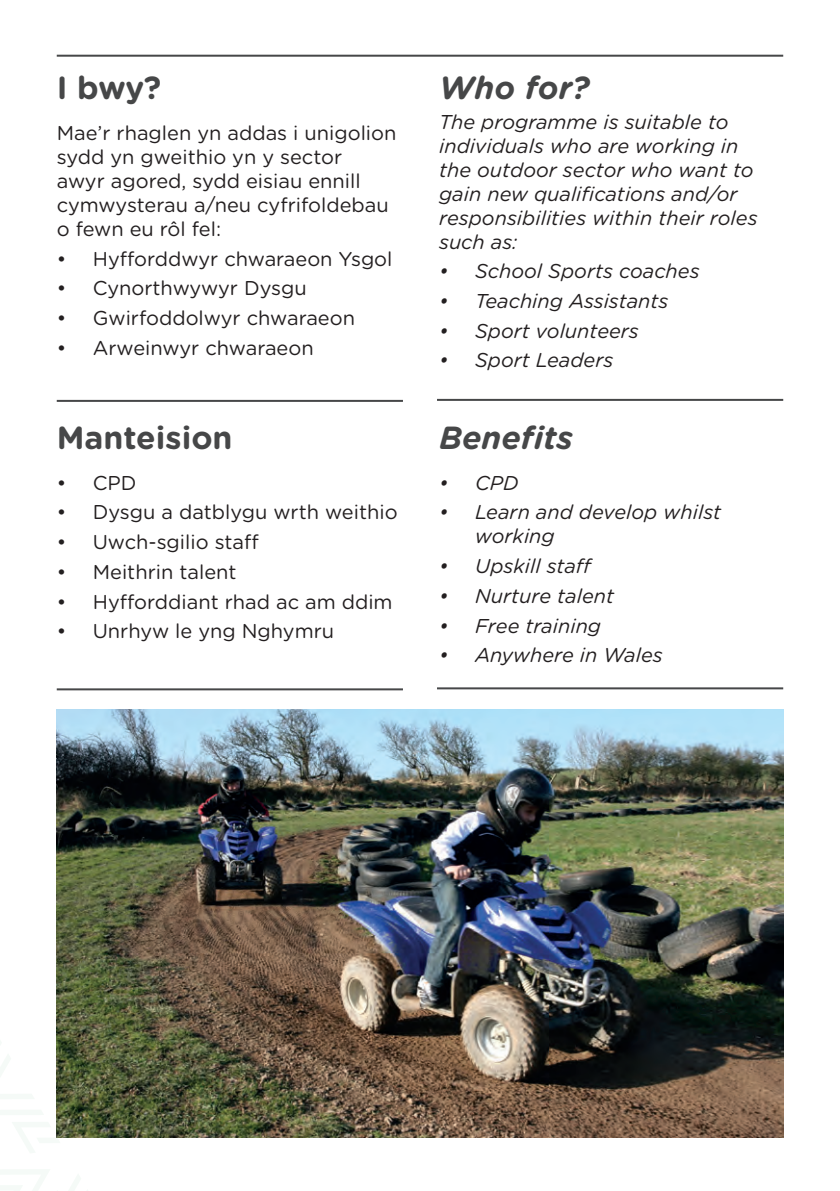
<style>
.page{position:relative;width:840px;height:1191px;background:#fff}
.page>*{position:absolute;margin:0;border:0;box-sizing:border-box;transform-origin:0 0}
.t1{font:700 32px "Gotham Rounded";color:#464748}
.t2{font:italic 700 32px "Gotham Rounded";color:#464748}
.t3{font:20px/24px "Gotham Rounded";color:#231f20}
.t4{font:italic 20px/24px "Gotham Rounded";color:#231f20}
</style>
<div class="page">
<hr style="left:57px;top:55px;width:725px;height:2px;background:#464748">
<hr style="left:57px;top:400px;width:346px;height:2px;background:#464748">
<svg style="left:56px;top:1121px;width:5px;height:17px"></svg>
<hr style="left:437px;top:399px;width:345px;height:2px;background:#464748">
<hr style="left:57px;top:688px;width:346px;height:2px;background:#464748">
<hr style="left:437px;top:687px;width:345px;height:2px;background:#464748">
<img style="left:57px;top:710px;width:725px;height:427px">
<h1 class="t1" style="left:57px;top:64px;width:106px">I bwy?</h1>
<p class="t3" style="left:57px;top:120px;width:341px">Mae’r rhaglen yn addas i unigolion sydd yn gweithio yn y sector<br>awyr agored, sydd eisiau ennill cymwysterau a/neu cyfrifoldebau o fewn eu rôl fel:</p>
<p class="t3" style="left:57px;top:246px;width:337px">• Hyfforddwyr chwaraeon Ysgol</p>
<p class="t3" style="left:57px;top:275px;width:251px">• Cynorthwywyr Dysgu</p>
<p class="t3" style="left:57px;top:305px;width:299px">• Gwirfoddolwyr chwaraeon</p>
<p class="t3" style="left:57px;top:334px;width:258px">• Arweinwyr chwaraeon</p>
<h1 class="t1" style="left:57px;top:414px;width:177px">Manteision</h1>
<p class="t3" style="left:57px;top:470px;width:81px">• CPD</p>
<p class="t3" style="left:57px;top:499px;width:342px">• Dysgu a datblygu wrth weithio</p>
<p class="t3" style="left:57px;top:529px;width:203px">• Uwch-sgilio staff</p>
<p class="t3" style="left:57px;top:559px;width:181px">• Meithrin talent</p>
<p class="t3" style="left:57px;top:588px;width:337px">• Hyfforddiant rhad ac am ddim</p>
<p class="t3" style="left:57px;top:618px;width:279px">• Unrhyw le yng Nghymru</p>
<h1 class="t2" style="left:439px;top:64px;width:152px">Who for?</h1>
<p class="t4" style="left:439px;top:109px;width:320px">The programme is suitable to individuals who are working in the outdoor sector who want to gain new qualifications and/or responsibilities within their roles such as:</p>
<p class="t4" style="left:439px;top:258px;width:262px">• School Sports coaches</p>
<p class="t4" style="left:439px;top:288px;width:231px">• Teaching Assistants</p>
<p class="t4" style="left:439px;top:318px;width:201px">• Sport volunteers</p>
<p class="t4" style="left:439px;top:347px;width:176px">• Sport Leaders</p>
<h1 class="t2" style="left:439px;top:414px;width:135px">Benefits</h1>
<p class="t4" style="left:439px;top:470px;width:81px">• CPD</p>
<p class="t4" style="left:475px;top:499px;width:247px;text-indent:-36px">• Learn and develop whilst working</p>
<p class="t4" style="left:439px;top:553px;width:155px">• Upskill staff</p>
<p class="t4" style="left:439px;top:583px;width:176px">• Nurture talent</p>
<p class="t4" style="left:439px;top:612px;width:163px">• Free training</p>
<p class="t4" style="left:439px;top:642px;width:225px">• Anywhere in Wales</p>
</div>
